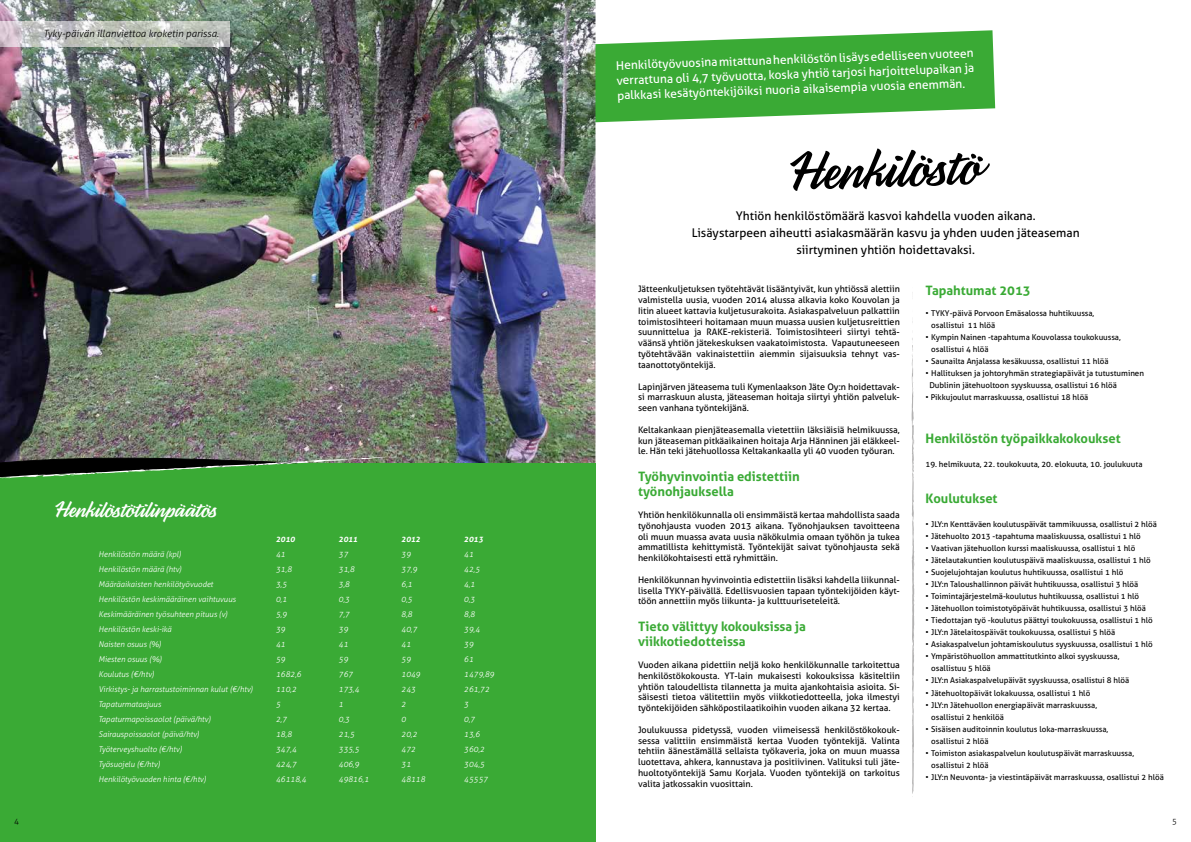
<style>
.page{position:relative;width:1191px;height:842px;background:#fff}
.page>*{position:absolute;margin:0;border:0;box-sizing:border-box;transform-origin:0 0}
.t1{font:60px "Parsley Script";color:#000}
.t2{font:25px "Parsley Script";color:#fff}
.t3{font:700 13px/15.6px "Aller";color:#3aaa35}
.t4{font:12px/15px "Aller";color:#fff;text-align:justify}
.t5{font:12px/17px "Aller";color:#000;text-align:center}
.t6{font:italic 300 10px "Aller";color:#000}
.t7{font:9px/10.8px "Aller";color:#000;text-align:justify}
.t8{font:8px/12px "Aller";color:#000}
.t9{font:italic 300 8px/15px "Aller";color:#fff}
.t10{font:italic 700 8px "Aller";color:#fff}
.t11{font:300 8px "Aller";color:#000}
</style>
<div class="page">
<svg style="left:595px;top:30px;width:400px;height:94px;fill:#3aaa35"></svg>
<img style="left:0;top:0;width:595px;height:463px">
<div style="left:0;top:463px;width:595px;height:379px;background:#3aaa35"></div>
<svg style="left:447px;top:453px;width:14px;height:2px"></svg>
<svg style="left:419px;top:454px;width:17px;height:3px"></svg>
<img style="left:0;top:454px;width:413px;height:25px">
<svg style="left:911px;top:321px;width:4px;height:476px"></svg>
<img style="left:0;top:21px;width:230px;height:26px">
<p class="t6" style="left:44px;top:27px;width:177px">Tyky-päivän illanviettoa kroketin parissa.</p>
<h2 class="t2" style="left:57px;top:497px;width:161px">Henkilöstötilinpäätös</h2>
<p class="t9" style="left:98px;top:546px;width:156px">Henkilöstön määrä (kpl)<br>Henkilöstön määrä (htv)<br>Määräaikaisten henkilötyövuodet<br>Henkilöstön keskimääräinen vaihtuvuus<br>Keskimääräinen työsuhteen pituus (v)<br>Henkilöstön keski-ikä<br>Naisten osuus (%)<br>Miesten osuus (%)<br>Koulutus (€/htv)<br>Virkistys- ja harrastustoiminnan kulut (€/htv)<br>Tapaturmataajuus<br>Tapaturmapoissaolot (päivä/htv)<br>Sairauspoissaolot (päivä/htv)<br>Työterveyshuolto (€/htv)<br>Työsuojelu (€/htv)<br>Henkilötyövuoden hinta (€/htv)</p>
<p class="t10" style="left:276px;top:534px;width:21px">2010</p>
<p class="t9" style="left:276px;top:546px;width:32px">41<br>31,8<br>3,5<br>0,1<br>5,9<br>39<br>41<br>59<br>1682,6<br>110,2<br>5<br>2,7<br>18,8<br>347,4<br>424,7<br>46118,4</p>
<p class="t10" style="left:338px;top:534px;width:21px">2011</p>
<p class="t9" style="left:338px;top:546px;width:32px">37<br>31,8<br>3,8<br>0,3<br>7,7<br>39<br>41<br>59<br>767<br>173,4<br>1<br>0,3<br>21,5<br>335,5<br>406,9<br>49816,1</p>
<p class="t10" style="left:401px;top:534px;width:21px">2012</p>
<p class="t9" style="left:401px;top:546px;width:25px">39<br>37,9<br>6,1<br>0,5<br>8,8<br>40,7<br>41<br>59<br>1049<br>243<br>2<br>0<br>20,2<br>472<br>31<br>48118</p>
<p class="t10" style="left:464px;top:534px;width:21px">2013</p>
<p class="t9" style="left:464px;top:546px;width:32px">41<br>42,5<br>4,1<br>0,3<br>8,8<br>39,4<br>39<br>61<br>1479,89<br>261,72<br>3<br>0,7<br>13,6<br>360,2<br>304,5<br>45557</p>
<h3 class="t4" style="left:616px;top:58px;width:359px;rotate:-2deg">Henkilötyövuosina mitattuna henkilöstön lisäys edelliseen vuoteen verrattuna oli 4,7 työvuotta, koska yhtiö tarjosi harjoittelupaikan ja palkkasi kesätyöntekijöiksi nuoria aikaisempia vuosia enemmän.</h3>
<h1 class="t1" style="left:792px;top:143px;width:188px;rotate:-2deg">Henkilöstö</h1>
<h3 class="t5" style="left:691px;top:207px;width:389px">Yhtiön henkilöstömäärä kasvoi kahdella vuoden aikana.<br>Lisäystarpeen aiheutti asiakasmäärän kasvu ja yhden uuden jäteaseman siirtyminen yhtiön hoidettavaksi.</h3>
<p class="t7" style="left:638px;top:284px;width:263px">Jätteenkuljetuksen työtehtävät lisääntyivät, kun yhtiössä alettiin valmistella uusia, vuoden 2014 alussa alkavia koko Kouvolan ja Iitin alueet kattavia kuljetusurakoita. Asiakaspalveluun palkattiin toimistosihteeri hoitamaan muun muassa uusien kuljetusreittien suunnittelua ja RAKE-rekisteriä. Toimistosihteeri siirtyi tehtä&shy;väänsä yhtiön jätekeskuksen vaakatoimistosta. Vapautuneeseen työtehtävään vakinaistettiin aiemmin sijaisuuksia tehnyt vas&shy;taanottotyöntekijä.</p>
<p class="t7" style="left:638px;top:381px;width:263px">Lapinjärven jäteasema tuli Kymenlaakson Jäte Oy:n hoidettavak&shy;si marraskuun alusta, jäteaseman hoitaja siirtyi yhtiön palveluk&shy;seen vanhana työntekijänä.</p>
<p class="t7" style="left:638px;top:424px;width:263px">Keltakankaan pienjäteasemalla vietettiin läksiäisiä helmikuussa, kun jäteaseman pitkäaikainen hoitaja Arja Hänninen jäi eläkkeel&shy;le. Hän teki jätehuollossa Keltakankaalla yli 40 vuoden työuran.</p>
<h3 class="t3" style="left:638px;top:468px;width:163px">Työhyvinvointia edistettiin työnohjauksella</h3>
<p class="t7" style="left:638px;top:509px;width:263px">Yhtiön henkilökunnalla oli ensimmäistä kertaa mahdollista saada työnohjausta vuoden 2013 aikana. Työnohjauksen tavoitteena oli muun muassa avata uusia näkökulmia omaan työhön ja tukea ammatillista kehittymistä. Työntekijät saivat työnohjausta sekä henkilökohtaisesti että ryhmittäin.</p>
<p class="t7" style="left:638px;top:574px;width:263px">Henkilökunnan hyvinvointia edistettiin lisäksi kahdella liikunnal&shy;lisella TYKY-päivällä. Edellisvuosien tapaan työntekijöiden käyt&shy;töön annettiin myös liikunta- ja kulttuuriseteleitä.</p>
<h3 class="t3" style="left:638px;top:618px;width:169px">Tieto välittyy kokouksissa ja viikkotiedotteissa</h3>
<p class="t7" style="left:638px;top:659px;width:263px">Vuoden aikana pidettiin neljä koko henkilökunnalle tarkoitettua henkilöstökokousta. YT-lain mukaisesti kokouksissa käsiteltiin yhtiön taloudellista tilannetta ja muita ajankohtaisia asioita. Si&shy;säisesti tietoa välitettiin myös viikkotiedotteella, joka ilmestyi työntekijöiden sähköpostilaatikoihin vuoden aikana 32 kertaa.</p>
<p class="t7" style="left:638px;top:724px;width:263px">Joulukuussa pidetyssä, vuoden viimeisessä henkilöstökokouk&shy;sessa valittiin ensimmäistä kertaa Vuoden työntekijä. Valinta tehtiin äänestämällä sellaista työkaveria, joka on muun muassa luotettava, ahkera, kannustava ja positiivinen. Valituksi tuli jäte&shy;huoltotyöntekijä Samu Korjala. Vuoden työntekijä on tarkoitus valita jatkossakin vuosittain.</p>
<h3 class="t3" style="left:925px;top:282px;width:107px">Tapahtumat 2013</h3>
<p class="t8" style="left:931px;top:307px;width:164px;text-indent:-6px">• TYKY-päivä Porvoon Emäsalossa huhtikuussa, osallistui 11 hlöä</p>
<p class="t8" style="left:931px;top:331px;width:191px;text-indent:-6px">• Kympin Nainen -tapahtuma Kouvolassa toukokuussa, osallistui 4 hlöä</p>
<p class="t8" style="left:925px;top:355px;width:185px">• Saunailta Anjalassa kesäkuussa, osallistui 11 hlöä</p>
<p class="t8" style="left:929px;top:367px;width:216px;text-indent:-4px">• Hallituksen ja johtoryhmän strategiapäivät ja tutustuminen<br>Dublinin jätehuoltoon syyskuussa, osallistui 16 hlöä</p>
<p class="t8" style="left:925px;top:391px;width:164px">• Pikkujoulut marraskuussa, osallistui 18 hlöä</p>
<h3 class="t3" style="left:925px;top:431px;width:197px">Henkilöstön työpaikkakokoukset</h3>
<p class="t8" style="left:925px;top:459px;width:218px">19. helmikuuta, 22. toukokuuta, 20. elokuuta, 10. joulukuuta</p>
<h3 class="t3" style="left:925px;top:491px;width:74px">Koulutukset</h3>
<p class="t8" style="left:925px;top:519px;width:233px">• JLY:n Kenttäväen koulutuspäivät tammikuussa, osallistui 2 hlöä</p>
<p class="t8" style="left:925px;top:531px;width:217px">• Jätehuolto 2013 -tapahtuma maaliskuussa, osallistui 1 hlö</p>
<p class="t8" style="left:925px;top:543px;width:211px">• Vaativan jätehuollon kurssi maaliskuussa, osallistui 1 hlö</p>
<p class="t8" style="left:925px;top:555px;width:227px">• Jätelautakuntien koulutuspäivä maaliskuussa, osallistui 1 hlö</p>
<p class="t8" style="left:925px;top:567px;width:199px">• Suojelujohtajan koulutus huhtikuussa, osallistui 1 hlö</p>
<p class="t8" style="left:925px;top:579px;width:214px">• JLY:n Taloushallinnon päivät huhtikuussa, osallistui 3 hlöä</p>
<p class="t8" style="left:925px;top:591px;width:215px">• Toimintajärjestelmä-koulutus huhtikuussa, osallistui 1 hlö</p>
<p class="t8" style="left:925px;top:603px;width:222px">• Jätehuollon toimistotyöpäivät huhtikuussa, osallistui 3 hlöä</p>
<p class="t8" style="left:925px;top:615px;width:229px">• Tiedottajan työ -koulutus päättyi toukokuussa, osallistui 1 hlö</p>
<p class="t8" style="left:925px;top:627px;width:191px">• JLY:n Jätelaitospäivät toukokuussa, osallistui 5 hlöä</p>
<p class="t8" style="left:925px;top:639px;width:229px">• Asiakaspalvelun johtamiskoulutus syyskuussa, osallistui 1 hlö</p>
<p class="t8" style="left:931px;top:651px;width:190px;text-indent:-6px">• Ympäristöhuollon ammattitutkinto alkoi syyskuussa, osallistuu 5 hlöä</p>
<p class="t8" style="left:925px;top:675px;width:205px">• JLY:n Asiakaspalvelupäivät syyskuussa, osallistui 8 hlöä</p>
<p class="t8" style="left:925px;top:687px;width:166px">• Jätehuoltopäivät lokakuussa, osallistui 1 hlö</p>
<p class="t8" style="left:931px;top:699px;width:167px;text-indent:-6px">• JLY:n Jätehuollon energiapäivät marraskuussa, osallistui 2 henkilöä</p>
<p class="t8" style="left:931px;top:723px;width:178px;text-indent:-6px">• Sisäisen auditoinnin koulutus loka-marraskuussa, osallistui 2 hlöä</p>
<p class="t8" style="left:931px;top:747px;width:204px;text-indent:-6px">• Toimiston asiakaspalvelun koulutuspäivät marraskuussa, osallistui 2 hlöä</p>
<p class="t8" style="left:925px;top:771px;width:240px">• JLY:n Neuvonta- ja viestintäpäivät marraskuussa, osallistui 2 hlöä</p>
<p class="t11" style="left:14px;top:816px;width:6px">4</p>
<p class="t11" style="left:1172px;top:816px;width:6px">5</p>
</div>
